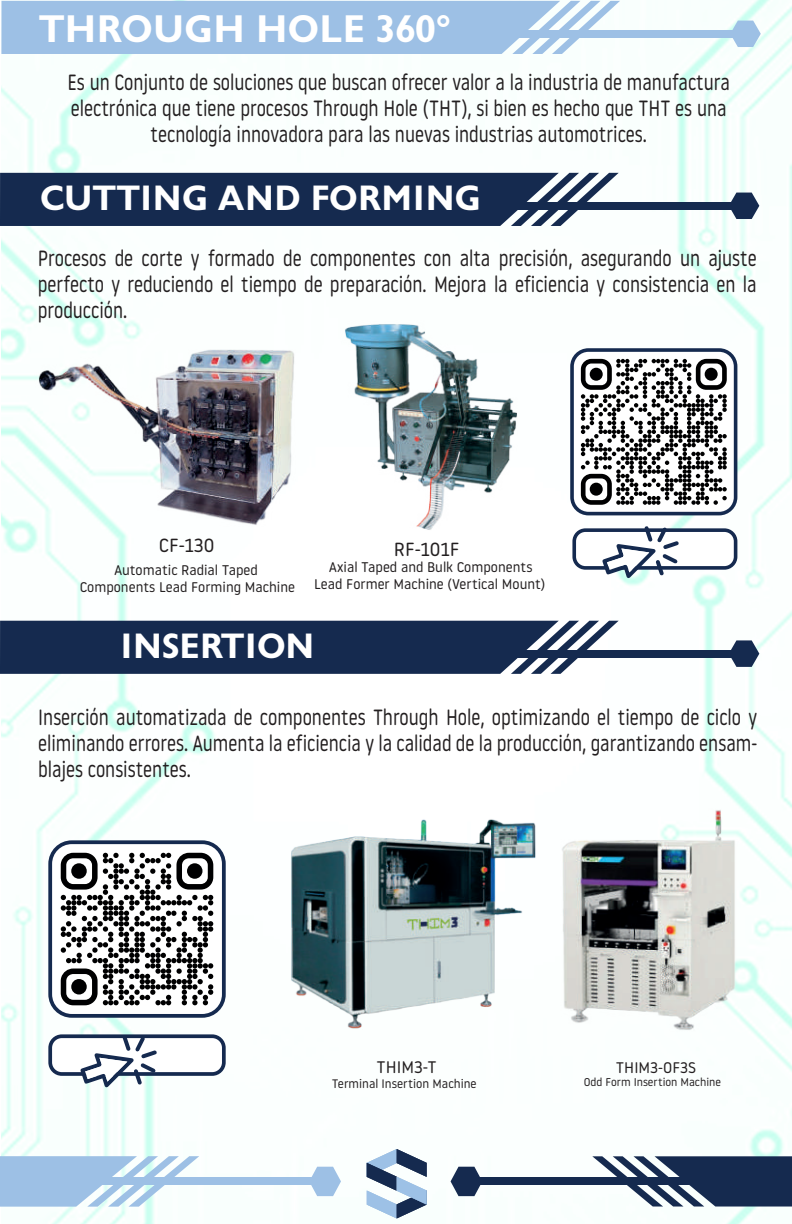
<style>
.page{position:relative;width:792px;height:1224px;background:#fff}
.page>*{position:absolute;margin:0;border:0;box-sizing:border-box;transform-origin:0 0}
.t1{font:700 38.6px "Gill Sans Display MT Pro";color:#fff}
.t2{font:700 35.2px "Gill Sans Display MT Pro";color:#fff}
.t3{font:22px/26px "Noway Round";color:#231f20;text-align:justify;scale:.83 1}
.t4{font:19px "Noway Round";color:#231f20}
.t5{font:16.8px "Noway Round";color:#231f20}
.t6{font:15.4px "Noway Round";color:#231f20}
.t7{font:14px/16.8px "Noway Round";color:#231f20;text-align:center}
.t8{font:12.4px "Noway Round";color:#231f20}
.t9{font:11.2px "Noway Round";color:#231f20}
</style>
<div class="page">
<img style="left:1px;top:1px;width:791px;height:1223px">
<div style="left:507px;top:30px;width:231px;height:7px;background:#9dc0e5"></div>
<svg style="left:1px;top:1px;width:619px;height:53px;background:#a4c5e6"></svg>
<svg style="left:730px;top:21px;width:31px;height:26px"></svg>
<div style="left:0;top:1177px;width:317px;height:8px;background:#9dc0e5"></div>
<svg style="left:0;top:1156px;width:199px;height:51px"></svg>
<svg style="left:309px;top:1167px;width:32px;height:29px"></svg>
<div style="left:475px;top:1177px;width:317px;height:8px;background:#152a4f"></div>
<svg style="left:592px;top:1156px;width:200px;height:51px"></svg>
<svg style="left:451px;top:1167px;width:31px;height:29px"></svg>
<svg style="left:367px;top:1149px;width:60px;height:69px"></svg>
<div style="left:505px;top:202px;width:232px;height:7px;background:#152a4f"></div>
<svg style="left:0;top:173px;width:619px;height:53px;background:#273b5d"></svg>
<svg style="left:729px;top:193px;width:30px;height:26px"></svg>
<div style="left:505px;top:650px;width:232px;height:7px;background:#152a4f"></div>
<svg style="left:0;top:621px;width:619px;height:53px;background:#283b5d"></svg>
<svg style="left:729px;top:640px;width:30px;height:27px"></svg>
<img style="left:287px;top:813px;width:253px;height:218px">
<img style="left:546px;top:809px;width:205px;height:225px">
<img style="left:341px;top:320px;width:178px;height:210px">
<img style="left:34px;top:349px;width:266px;height:178px">
<div style="left:572px;top:350px;width:164px;height:164px;background:#fff;border-radius:16px"></div>
<div style="left:570px;top:348px;width:167px;height:167px;border:4px solid #152a4f;border-radius:16px"></div>
<svg style="left:581px;top:359px;width:146px;height:146px"></svg>
<div style="left:590px;top:368px;width:13px;height:13px;background:#000001;border-radius:50%"></div>
<div style="left:705px;top:368px;width:13px;height:13px;background:#000001;border-radius:50%"></div>
<div style="left:590px;top:483px;width:13px;height:13px;background:#000001;border-radius:50%"></div>
<div style="left:50px;top:842px;width:174px;height:174px;background:#fff;border-radius:22px"></div>
<div style="left:48px;top:840px;width:178px;height:178px;border:4px solid #152a4f;border-radius:22px"></div>
<svg style="left:61px;top:853px;width:152px;height:152px"></svg>
<div style="left:71px;top:863px;width:16px;height:16px;background:#000001;border-radius:50%"></div>
<div style="left:187px;top:863px;width:15px;height:16px;background:#000001;border-radius:50%"></div>
<div style="left:71px;top:979px;width:16px;height:16px;background:#000001;border-radius:50%"></div>
<div style="left:574px;top:530px;width:162px;height:38px;background:#fff;border-radius:11px"></div>
<div style="left:572px;top:528px;width:165px;height:42px;border:4px solid #152a4f;border-radius:11px"></div>
<div style="left:50px;top:1036px;width:174px;height:38px;background:#fff;border-radius:12px"></div>
<div style="left:48px;top:1034px;width:178px;height:42px;border:4px solid #152a4f;border-radius:12px"></div>
<svg style="left:602px;top:526px;width:77px;height:53px"></svg>
<svg style="left:80px;top:1035px;width:77px;height:53px"></svg>
<h1 class="t1" style="left:39px;top:7px;width:413px">THROUGH HOLE 360°</h1>
<p class="t3" style="left:68px;top:68px;width:800px;text-align:center">Es un Conjunto de soluciones que buscan ofrecer valor a la industria de manufactura electrónica que tiene procesos Through Hole (THT), si bien es hecho que THT es una tecnología innovadora para las nuevas industrias automotrices.</p>
<h2 class="t2" style="left:40px;top:177px;width:442px">CUTTING AND FORMING</h2>
<p class="t3" style="left:38px;top:244px;width:868px">Procesos de corte y formado de componentes con alta precisión, asegurando un ajuste perfecto y reduciendo el tiempo de preparación. Mejora la eficiencia y consistencia en la producción.</p>
<p class="t4" style="left:159px;top:532px;width:57px">CF-130</p>
<p class="t7" style="left:80px;top:561px;width:217px">Automatic Radial Taped<br>Components Lead Forming Machine</p>
<p class="t4" style="left:394px;top:536px;width:67px">RF-101F</p>
<p class="t7" style="left:314px;top:558px;width:233px">Axial Taped and Bulk Components<br>Lead Former Machine (Vertical Mount)</p>
<h2 class="t2" style="left:120px;top:625px;width:196px">INSERTION</h2>
<p class="t3" style="left:38px;top:703px;width:868px">Inserción automatizada de componentes Through Hole, optimizando el tiempo de ciclo y eliminando errores. Aumenta la eficiencia y la calidad de la producción, garantizando ensam&shy;blajes consistentes.</p>
<p class="t5" style="left:377px;top:1056px;width:61px">THIM3-T</p>
<p class="t8" style="left:332px;top:1075px;width:147px">Terminal Insertion Machine</p>
<p class="t6" style="left:616px;top:1057px;width:82px">THIM3-OF3S</p>
<p class="t9" style="left:584px;top:1075px;width:139px">Odd Form Insertion Machine</p>
</div>
